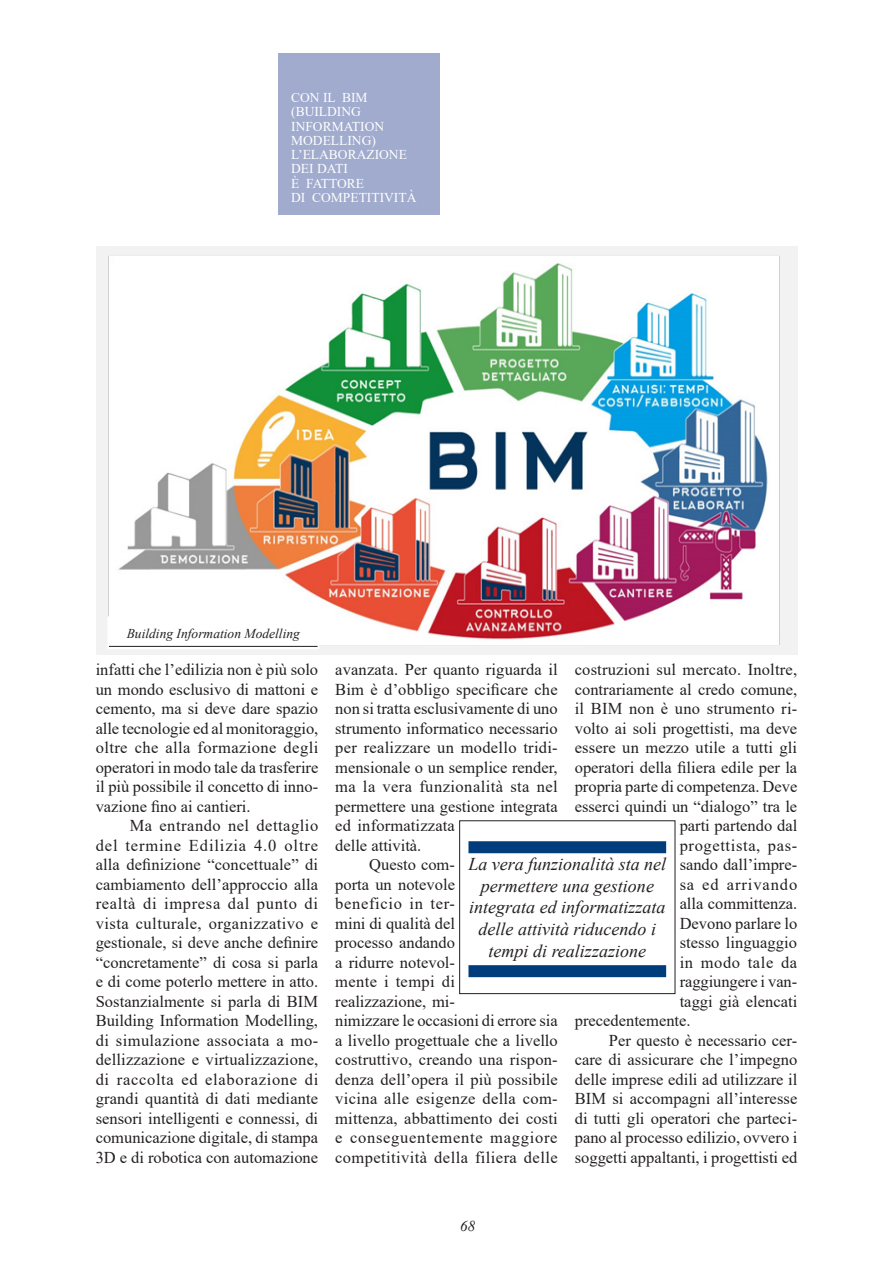
<style>
.page{position:relative;width:893px;height:1263px;background:#fff}
.page>*{position:absolute;margin:0;border:0;box-sizing:border-box;transform-origin:0 0}
.Riquadri_nei_testi_N{font:italic 18px/21.6px "Times New Roman";color:#231f20;text-align:center}
.Testo{font:16.5px/19.5px "Times New Roman";color:#231f20;text-align:justify}
.Testo-2{font:16.5px "Times New Roman";letter-spacing:.04em;color:#231f20}
.Testo-3{font:16.5px "Times New Roman";letter-spacing:.055em;color:#231f20}
.Corpo_testo{font:italic 15px "Times New Roman";color:#231f20}
.Didascalia{font:13.5px "Times New Roman";color:#fff}
.DidaFoto{font:italic 13.5px "Times New Roman";color:#231f20}
</style>
<div class="page">
<div style="left:96px;top:247px;width:701px;height:408px;background:#f2f2f2"></div>
<img style="left:109px;top:256px;width:671px;height:389px">
<div style="left:468px;top:841px;width:198px;height:12px;background:#013d7d"></div>
<div style="left:468px;top:965px;width:198px;height:12px;background:#013d7d"></div>
<div style="left:459px;top:820px;width:216px;height:174px;border:1px solid #231f20"></div>
<div style="left:278px;top:53px;width:162px;height:162px;background:#a0abcd"></div>
<div style="left:108px;top:617px;width:211px;height:31px;background:#fff"></div>
<svg style="left:122px;top:608px;width:184px;height:38px"></svg>
<div style="left:107px;top:616px;width:212px;height:33px;border:2px solid #fff"></div>
<p class="Didascalia" style="left:291px;top:88px;width:78px">CON IL BIM</p>
<p class="Didascalia" style="left:291px;top:102px;width:71px">(BUILDING</p>
<p class="Didascalia" style="left:291px;top:117px;width:95px">INFORMATION</p>
<p class="Didascalia" style="left:291px;top:131px;width:86px">MODELLING)</p>
<p class="Didascalia" style="left:291px;top:145px;width:117px">L’ELABORAZIONE</p>
<p class="Didascalia" style="left:291px;top:159px;width:58px">DEI DATI</p>
<p class="Didascalia" style="left:291px;top:174px;width:75px">È FATTORE</p>
<p class="Didascalia" style="left:291px;top:188px;width:127px">DI COMPETITIVITÀ</p>
<p class="DidaFoto" style="left:127px;top:624px;width:175px">Building Information Modelling</p>
<p class="Testo" style="left:96px;top:659px;width:224px">infatti che l’edilizia non è più solo un mondo esclusivo di mattoni e cemento, ma si deve dare spazio alle tecnologie ed al monitoraggio, oltre che alla formazione degli operatori in modo tale da trasferire il più possibile il concetto di inno&shy;vazione fino ai cantieri.</p>
<p class="Testo" style="left:96px;top:815px;width:224px;text-indent:34px">Ma entrando nel dettaglio del termine Edilizia 4.0 oltre alla definizione “concettuale” di cambiamento dell’approccio alla realtà di impresa dal punto di vista culturale, organizzativo e gestionale, si deve anche definire “concretamente” di cosa si parla e di come poterlo mettere in atto.<br>Sostanzialmente si parla di BIM Building Information Modelling, di simulazione associata a mo&shy;dellizzazione e virtualizzazione, di raccolta ed elaborazione di grandi quantità di dati mediante sensori intelligenti e connessi, di comunicazione digitale, di stampa 3D e di robotica con automazione</p>
<p class="Testo" style="left:335px;top:659px;width:224px;text-align:left">avanzata. Per quanto riguarda il<br>Bim è d’obbligo specificare che non si tratta esclusivamente di uno strumento informatico necessario per realizzare un modello tridi&shy;mensionale o un semplice render, ma la vera funzionalità sta nel permettere una gestione integrata ed informatizzata<br>delle attività.</p>
<p class="Testo" style="left:335px;top:854px;width:224px;text-align:left;text-indent:34px">Questo com-<br>porta un notevole<br>beneficio in ter-<br>mini di qualità del<br>processo andando<br>a ridurre notevol-<br>mente i tempi di<br>realizzazione, mi-<br>nimizzare le occasioni di errore sia a livello progettuale che a livello costruttivo, creando una rispon&shy;denza dell’opera il più possibile vicina alle esigenze della com&shy;mittenza, abbattimento dei costi e conseguentemente maggiore competitività della filiera delle</p>
<p class="Testo" style="left:575px;top:659px;width:224px">costruzioni sul mercato. Inoltre,</p>
<p class="Testo" style="left:575px;top:679px;width:224px">contrariamente al credo comune,</p>
<p class="Testo" style="left:575px;top:698px;width:224px">il BIM non è uno strumento ri-</p>
<p class="Testo" style="left:575px;top:718px;width:224px">volto ai soli progettisti, ma deve</p>
<p class="Testo" style="left:575px;top:737px;width:224px">essere un mezzo utile a tutti gli</p>
<p class="Testo" style="left:575px;top:757px;width:224px">operatori della filiera edile per la</p>
<p class="Testo" style="left:575px;top:776px;width:224px">propria parte di competenza. Deve</p>
<p class="Testo" style="left:575px;top:796px;width:224px">esserci quindi un “dialogo” tra le</p>
<p class="Testo" style="left:680px;top:815px;width:119px">parti partendo dal</p>
<p class="Testo-2" style="left:680px;top:834px;width:119px">progettista, pas-</p>
<p class="Testo" style="left:680px;top:854px;width:119px">sando dall’impre-</p>
<p class="Testo-3" style="left:680px;top:873px;width:119px">sa ed arrivando</p>
<p class="Testo" style="left:680px;top:893px;width:119px">alla committenza.</p>
<p class="Testo" style="left:680px;top:913px;width:119px">Devono parlare lo</p>
<p class="Testo" style="left:680px;top:932px;width:119px">stesso linguaggio</p>
<p class="Testo-2" style="left:680px;top:951px;width:119px">in modo tale da</p>
<p class="Testo" style="left:680px;top:971px;width:119px">raggiungere i van-</p>
<p class="Testo" style="left:680px;top:991px;width:119px">taggi già elencati</p>
<p class="Testo" style="left:575px;top:1010px;width:117px">precedentemente.</p>
<p class="Testo" style="left:575px;top:1030px;width:224px;text-indent:34px">Per questo è necessario cer&shy;care di assicurare che l’impegno delle imprese edili ad utilizzare il BIM si accompagni all’interesse di tutti gli operatori che parteci&shy;pano al processo edilizio, ovvero i soggetti appaltanti, i progettisti ed</p>
<p class="Riquadri_nei_testi_N" style="left:468px;top:853px;width:199px">La vera funzionalità sta nel permettere una gestione integrata ed informatizzata delle attività riducendo i tempi di realizzazione</p>
<p class="Corpo_testo" style="left:460px;top:1215px;width:16px">68</p>
</div>
